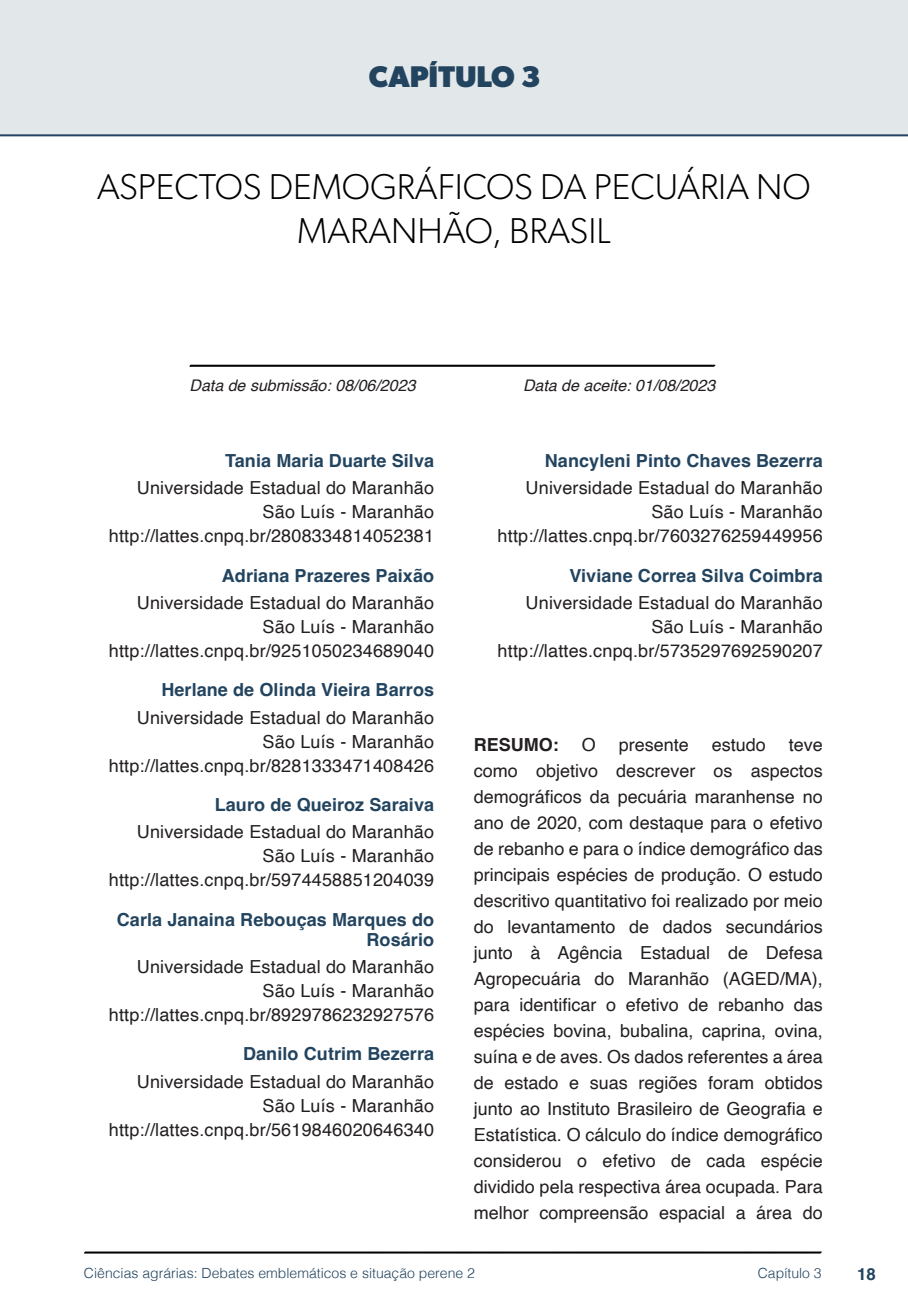
<style>
.page{position:relative;width:908px;height:1304px;background:#fff}
.page>*{position:absolute;margin:0;border:0;box-sizing:border-box;transform-origin:0 0}
.nome_artigos{font:300 36px/44px "Gibson";color:#000;text-align:center}
.capítulos{font:700 30px "Gibson";color:#23445f}
.info_autores{font:18px "Helvetica";letter-spacing:.01em;color:#231f20}
.Resumos_e_PC_TXT{font:18px/26px "Helvetica";color:#231f20;text-align:justify}
.nome_autores{font:700 18px/20px "Helvetica";letter-spacing:.005em;color:#23445f;text-align:right}
.Resumos_e_PC_TXT-2{font:700 18px "Helvetica";color:#231f20}
.t1{font:700 16.8px "Helvetica";color:#23445f}
.data{font:italic 16px "Helvetica";color:#231f20}
.t2{font:300 14px "Helvetica";color:#23445f}
</style>
<div class="page">
<svg style="left:84px;top:1251px;width:737px;height:3px;background:#515151"></svg>
<div style="left:0;top:0;width:907px;height:136px;background:#e2e7e9"></div>
<svg style="left:189px;top:364px;width:526px;height:3px;background:#4f4f4f"></svg>
<div style="left:44px;top:72px;width:68px;height:61px;background:#e2e7e9"></div>
<p class="capítulos" style="left:369px;top:58px;width:173px">CAPÍTULO 3</p>
<p class="nome_artigos" style="left:97px;top:164px;width:715px">ASPECTOS DEMOGRÁFICOS DA PECUÁRIA NO<br>MARANHÃO, BRASIL</p>
<p class="data" style="left:189px;top:373px;width:227px">Data de submissão: 08/06/2023</p>
<p class="data" style="left:523px;top:373px;width:194px">Data de aceite: 01/08/2023</p>
<p class="nome_autores" style="left:225px;top:453px;width:210px">Tania Maria Duarte Silva</p>
<p class="info_autores" style="left:137px;top:474px;width:298px">Universidade Estadual do Maranhão</p>
<p class="info_autores" style="left:262px;top:498px;width:173px">São Luís - Maranhão</p>
<p class="info_autores" style="left:109px;top:522px;width:326px">http://lattes.cnpq.br/2808334814052381</p>
<p class="nome_autores" style="left:222px;top:567px;width:214px">Adriana Prazeres Paixão</p>
<p class="info_autores" style="left:137px;top:589px;width:298px">Universidade Estadual do Maranhão</p>
<p class="info_autores" style="left:262px;top:613px;width:173px">São Luís - Maranhão</p>
<p class="info_autores" style="left:109px;top:637px;width:326px">http://lattes.cnpq.br/9251050234689040</p>
<p class="nome_autores" style="left:161px;top:682px;width:274px">Herlane de Olinda Vieira Barros</p>
<p class="info_autores" style="left:137px;top:704px;width:298px">Universidade Estadual do Maranhão</p>
<p class="info_autores" style="left:262px;top:728px;width:173px">São Luís - Maranhão</p>
<p class="info_autores" style="left:109px;top:752px;width:326px">http://lattes.cnpq.br/8281333471408426</p>
<p class="nome_autores" style="left:215px;top:797px;width:221px">Lauro de Queiroz Saraiva</p>
<p class="info_autores" style="left:137px;top:818px;width:298px">Universidade Estadual do Maranhão</p>
<p class="info_autores" style="left:262px;top:842px;width:173px">São Luís - Maranhão</p>
<p class="info_autores" style="left:109px;top:866px;width:326px">http://lattes.cnpq.br/5974458851204039</p>
<p class="nome_autores" style="left:117px;top:911px;width:318px">Carla Janaina Rebouças Marques do<br>Rosário</p>
<p class="info_autores" style="left:137px;top:953px;width:298px">Universidade Estadual do Maranhão</p>
<p class="info_autores" style="left:262px;top:977px;width:173px">São Luís - Maranhão</p>
<p class="info_autores" style="left:109px;top:1001px;width:326px">http://lattes.cnpq.br/8929786232927576</p>
<p class="nome_autores" style="left:243px;top:1046px;width:192px">Danilo Cutrim Bezerra</p>
<p class="info_autores" style="left:137px;top:1068px;width:298px">Universidade Estadual do Maranhão</p>
<p class="info_autores" style="left:262px;top:1092px;width:173px">São Luís - Maranhão</p>
<p class="info_autores" style="left:109px;top:1116px;width:326px">http://lattes.cnpq.br/5619846020646340</p>
<p class="nome_autores" style="left:544px;top:453px;width:279px">Nancyleni Pinto Chaves Bezerra</p>
<p class="info_autores" style="left:525px;top:474px;width:298px">Universidade Estadual do Maranhão</p>
<p class="info_autores" style="left:651px;top:498px;width:173px">São Luís - Maranhão</p>
<p class="info_autores" style="left:497px;top:522px;width:326px">http://lattes.cnpq.br/7603276259449956</p>
<p class="nome_autores" style="left:569px;top:567px;width:255px">Viviane Correa Silva Coimbra</p>
<p class="info_autores" style="left:525px;top:589px;width:298px">Universidade Estadual do Maranhão</p>
<p class="info_autores" style="left:651px;top:613px;width:173px">São Luís - Maranhão</p>
<p class="info_autores" style="left:497px;top:637px;width:326px">http://lattes.cnpq.br/5735297692590207</p>
<p class="Resumos_e_PC_TXT-2" style="left:473px;top:734px;width:86px">RESUMO:</p>
<p class="Resumos_e_PC_TXT" style="left:581px;top:732px;width:16px">O</p>
<p class="Resumos_e_PC_TXT" style="left:618px;top:732px;width:72px">presente</p>
<p class="Resumos_e_PC_TXT" style="left:711px;top:732px;width:56px">estudo</p>
<p class="Resumos_e_PC_TXT" style="left:473px;top:732px;width:350px;text-indent:315px">teve como objetivo descrever os aspectos demográficos da pecuária maranhense no ano de 2020, com destaque para o efetivo de rebanho e para o índice demográfico das principais espécies de produção. O estudo descritivo quantitativo foi realizado por meio do levantamento de dados secundários junto à Agência Estadual de Defesa Agropecuária do Maranhão (AGED/MA), para identificar o efetivo de rebanho das espécies bovina, bubalina, caprina, ovina, suína e de aves. Os dados referentes a área de estado e suas regiões foram obtidos junto ao Instituto Brasileiro de Geografia e Estatística. O cálculo do índice demográfico considerou o efetivo de cada espécie dividido pela respectiva área ocupada. Para melhor compreensão espacial a área do</p>
<p class="t2" style="left:84px;top:1261px;width:392px">Ciências agrárias: Debates emblemáticos e situação perene 2</p>
<p class="t2" style="left:757px;top:1261px;width:65px">Capítulo 3</p>
<p class="t1" style="left:856px;top:1264px;width:20px">18</p>
</div>
